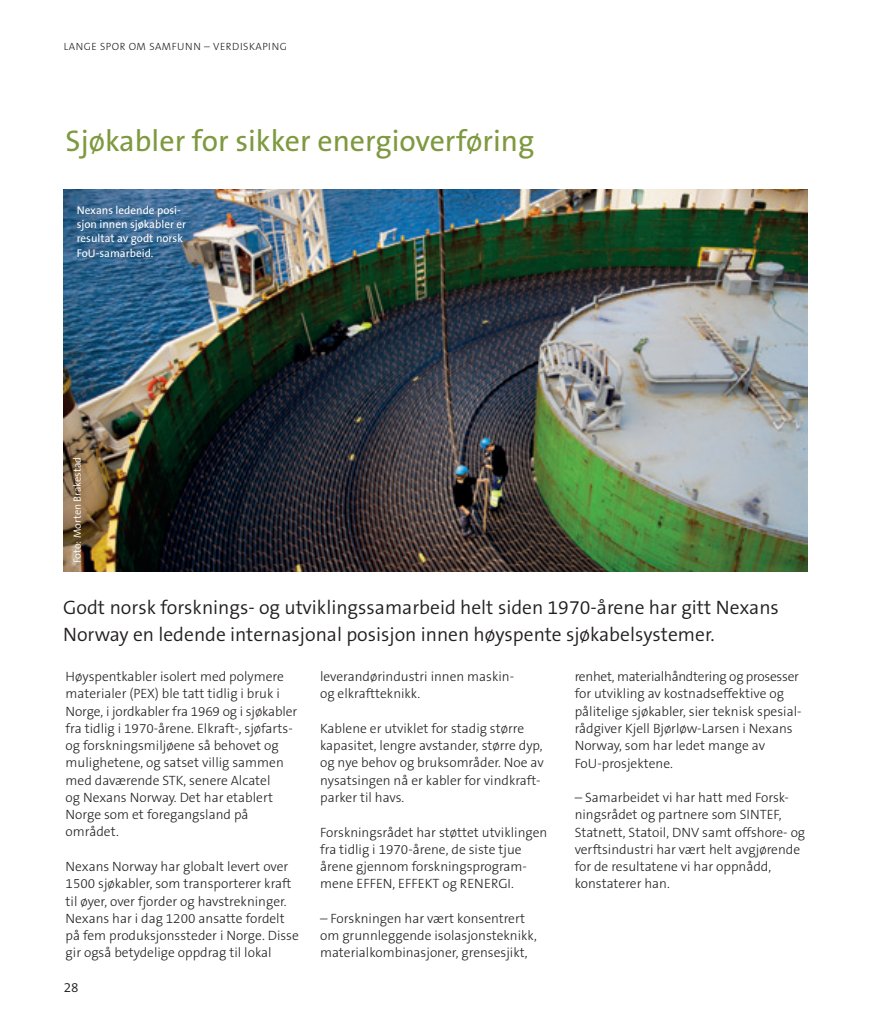
<style>
.page{position:relative;width:893px;height:1021px;background:#fff}
.page>*{position:absolute;margin:0;border:0;box-sizing:border-box;transform-origin:0 0}
.t1{font:30px "The Sans B5 Plain";color:#7e993f}
.t2{font:300 19.5px/27px "The Sans B4";color:#231f20}
.t3{font:300 13.5px/17.2px "The Sans B3";color:#231f20}
.t4{font:300 13.5px "The Sans B4";color:#231f20}
.t5{font:11.25px/14.2px "The Sans B5 Plain";color:#fff}
.t6{font:300 10.5px "The Sans B3";letter-spacing:.05em;color:#231f20}
.t7{font:300 10.5px "The Sans B4";color:#fff}
</style>
<div class="page">
<img style="left:64px;top:189px;width:744px;height:382px">
<p class="t6" style="left:64px;top:41px;width:13px">Lange</p>
<p class="t6" style="left:100px;top:41px;width:8px">spor</p>
<p class="t6" style="left:129px;top:41px;width:160px">om SAMFUNN – VERDISKAPI NG</p>
<h1 class="t1" style="left:66px;top:125px;width:470px">Sjøkabler for sikker energioverføring</h1>
<p class="t5" style="left:77px;top:203px;width:111px">Nexans ledende posi&shy;sjon innen sjøkabler er resultat av godt norsk<br>FoU-samarbeid.</p>
<p class="t7" style="left:72px;top:563px;width:108px;rotate:-90deg">Foto: Morten Brakestad</p>
<h2 class="t2" style="left:63px;top:594px;width:717px">Godt norsk forsknings- og utviklingssamarbeid helt siden 1970-årene har gitt Nexans<br>Norway en ledende internasjonal posisjon innen høyspente sjøkabelsystemer.</h2>
<p class="t3" style="left:66px;top:668px;width:233px">Høyspentkabler isolert med polymere materialer (PEX) ble tatt tidlig i bruk i Norge, i jordkabler fra 1969 og i sjøkabler fra tidlig i 1970-årene. Elkraft-, sjøfarts&shy;og forskningsmiljøene så behovet og mulighetene, og satset villig sammen med daværende STK, senere Alcatel<br>og Nexans Norway. Det har etablert Norge som et foregangsland på området.</p>
<p class="t3" style="left:66px;top:858px;width:235px">Nexans Norway har globalt levert over 1500 sjøkabler, som transporterer kraft til øyer, over fjorder og havstrekninger.<br>Nexans har i dag 1200 ansatte fordelt på fem produksjonssteder i Norge. Disse gir også betydelige oppdrag til lokal</p>
<p class="t3" style="left:575px;top:668px;width:228px">renhet, materialhåndtering og prosesser for utvikling av kostnadseffektive og pålitelige sjøkabler, sier teknisk spesial&shy;rådgiver Kjell Bjørløw-Larsen i Nexans Norway, som har ledet mange av FoU-prosjektene.</p>
<p class="t3" style="left:575px;top:789px;width:232px">– Samarbeidet vi har hatt med Forsk&shy;ningsrådet og partnere som SI NTEF, Statnett, Statoil, DNV samt offshore- og verftsindustri har vært helt avgjørende for de resultatene vi har oppnådd, konstaterer han.</p>
<p class="t3" style="left:320px;top:668px;width:195px">leverandørindustri innen maskin&shy;og elkraftteknikk.</p>
<p class="t3" style="left:320px;top:720px;width:225px">Kablene er utviklet for stadig større kapasitet, lengre avstander, større dyp, og nye behov og bruksområder. Noe av nysatsingen nå er kabler for vindkraft&shy;parker til havs.</p>
<p class="t3" style="left:320px;top:823px;width:229px">Forskningsrådet har støttet utviklingen fra tidlig i 1970-årene, de siste tjue årene gjennom forskningsprogram&shy;mene EFFEN, EFFEKT og RENERGI.</p>
<p class="t3" style="left:320px;top:910px;width:218px">– Forskningen har vært konsentrert om grunnleggende isolasjonsteknikk, materialkombinasjoner, grensesjikt,</p>
<p class="t4" style="left:64px;top:980px;width:16px">28</p>
</div>
